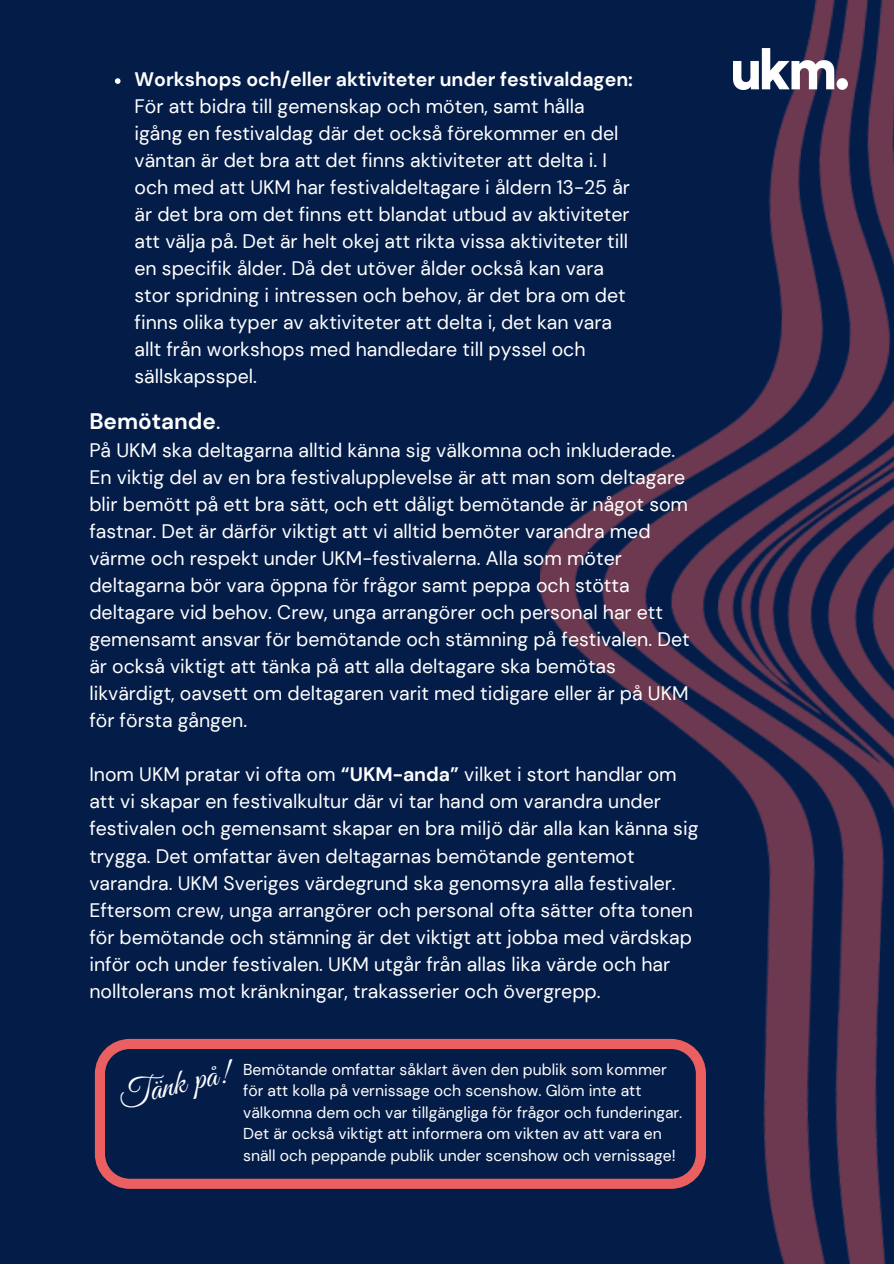
<style>
.page{position:relative;width:894px;height:1264px;background:#fff}
.page>*{position:absolute;margin:0;border:0;box-sizing:border-box;transform-origin:0 0}
.t1{font:34.5px "Great Vibes";color:#fff}
.t2{font:700 22.5px "DM Sans";color:#fff}
.t3{font:19.5px/27px "DM Sans";color:#fff}
.t4{font:15.75px/21.3px "DM Sans";color:#fff}
.s1{font-weight:700}
.s2{font-weight:400}
</style>
<div class="page">
<div style="left:0;top:0;width:893px;height:1263px;background:#041c48"></div>
<img style="left:515px;top:0;width:378px;height:1263px">
<img style="left:732px;top:49px;width:115px;height:40px">
<svg style="left:95px;top:1038px;width:610px;height:150px"></svg>
<svg style="left:115px;top:78px;width:5px;height:6px"></svg>
<h2 class="t3" style="left:134px;top:66px;width:500px"><span class="s1">Workshops och/eller aktiviteter under festivaldagen:<br></span>För att bidra till gemenskap och möten, samt hålla igång en festivaldag där det också förekommer en del väntan är det bra att det finns aktiviteter att delta i. I och med att UKM har festivaldeltagare i åldern 13-25 år är det bra om det finns ett blandat utbud av aktiviteter att välja på. Det är helt okej att rikta vissa aktiviteter till en specifik ålder. Då det utöver ålder också kan vara stor spridning i intressen och behov, är det bra om det finns olika typer av aktiviteter att delta i, det kan vara allt från workshops med handledare till pyssel och sällskapsspel.</h2>
<p class="t2" style="left:89px;top:407px;width:132px">Bemötande<span class="s2">.</span></p>
<p class="t3" style="left:89px;top:437px;width:601px">På UKM ska deltagarna alltid känna sig välkomna och inkluderade.<br>En viktig del av en bra festivalupplevelse är att man som deltagare blir bemött på ett bra sätt, och ett dåligt bemötande är något som fastnar. Det är därför viktigt att vi alltid bemöter varandra med värme och respekt under UKM-festivalerna. Alla som möter deltagarna bör vara öppna för frågor samt peppa och stötta deltagare vid behov. Crew, unga arrangörer och personal har ett gemensamt ansvar för bemötande och stämning på festivalen. Det är också viktigt att tänka på att alla deltagare ska bemötas likvärdigt, oavsett om deltagaren varit med tidigare eller är på UKM för första gången.</p>
<p class="t3" style="left:89px;top:761px;width:610px">Inom UKM pratar vi ofta om <span class="s1">“UKM-anda”</span> vilket i stort handlar om att vi skapar en festivalkultur där vi tar hand om varandra under festivalen och gemensamt skapar en bra miljö där alla kan känna sig trygga. Det omfattar även deltagarnas bemötande gentemot varandra. UKM Sveriges värdegrund ska genomsyra alla festivaler.<br>Eftersom crew, unga arrangörer och personal ofta sätter ofta tonen för bemötande och stämning är det viktigt att jobba med värdskap inför och under festivalen. UKM utgår från allas lika värde och har nolltolerans mot kränkningar, trakasserier och övergrepp.</p>
<p class="t1" style="left:115px;top:1077px;width:114px;rotate:-13deg">Tänk på!</p>
<h2 class="t4" style="left:243px;top:1059px;width:440px">Bemötande omfattar såklart även den publik som kommer för att kolla på vernissage och scenshow. Glöm inte att välkomna dem och var tillgängliga för frågor och funderingar.<br>Det är också viktigt att informera om vikten av att vara en snäll och peppande publik under scenshow och vernissage!</h2>
</div>
